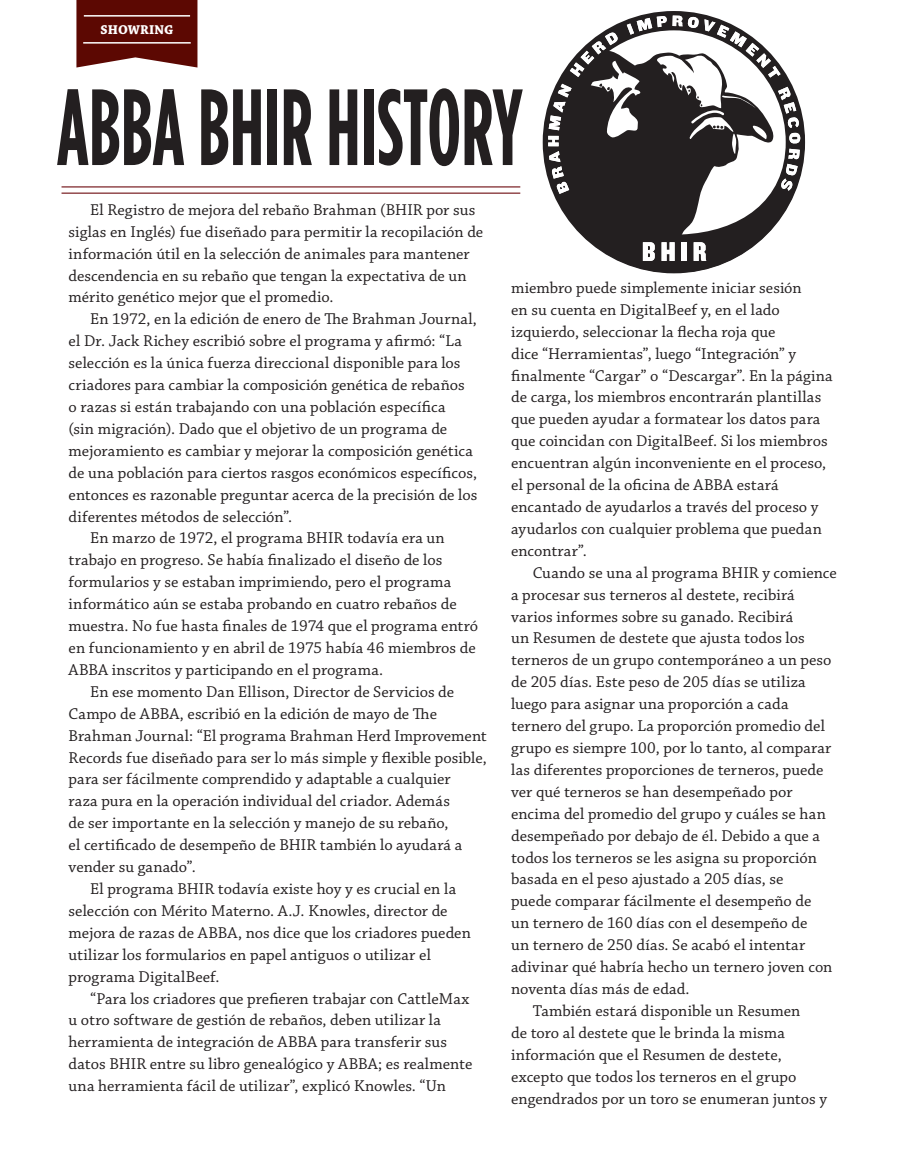
<style>
.page{position:relative;width:905px;height:1175px;background:#fff}
.page>*{position:absolute;margin:0;border:0;box-sizing:border-box;transform-origin:0 0}
.t1{font:700 108px "Gotham Condensed";letter-spacing:.01em;color:#231f20;scale:.73 1}
.TBJ_9_n_12{font:16.5px/21.9px "Chaparral Pro";color:#231f20}
.New_Index_2{font:700 13.5px "Chaparral Pro";color:#fff}
</style>
<div class="page">
<svg style="left:76px;top:0;width:121px;height:68px;background:#6a1e18"></svg>
<hr style="left:83px;top:42px;width:108px;height:2px;background:#fff">
<hr style="left:84px;top:15px;width:106px;height:2px;background:#fff">
<hr style="left:62px;top:186px;width:458px;height:1px;background:#7d2529">
<hr style="left:62px;top:192px;width:458px;height:2px;background:#7d2529">
<svg style="left:542px;top:11px;width:263px;height:262px;fill:#231f20"></svg>
<svg style="left:548px;top:136px;width:21px;height:58px"></svg>
<svg style="left:548px;top:32px;width:70px;height:98px"></svg>
<svg style="left:626px;top:16px;width:154px;height:62px"></svg>
<svg style="left:778px;top:87px;width:22px;height:56px"></svg>
<svg style="left:780px;top:149px;width:19px;height:42px"></svg>
<svg style="left:643px;top:242px;width:11px;height:19px"></svg>
<svg style="left:661px;top:242px;width:13px;height:19px"></svg>
<div style="left:681px;top:242px;width:5px;height:19px;background:#fff"></div>
<svg style="left:693px;top:242px;width:13px;height:19px"></svg>
<p class="New_Index_2" style="left:101px;top:22px;width:74px">SHOWRING</p>
<p class="t1" style="left:57px;top:64px;width:639px">ABBA BHIR HISTORY</p>
<p class="TBJ_9_n_12" style="left:69px;top:199px;width:416px;text-indent:22px">El Registro de mejora del rebaño Brahman (BHIR por sus siglas en Inglés) fue diseñado para permitir la recopilación de información útil en la selección de animales para mantener descendencia en su rebaño que tengan la expectativa de un mérito genético mejor que el promedio.</p>
<p class="TBJ_9_n_12" style="left:69px;top:309px;width:410px;text-indent:22px">En 1972, en la edición de enero de The Brahman Journal, el Dr. Jack Richey escribió sobre el programa y afirmó: “La selección es la única fuerza direccional disponible para los criadores para cambiar la composición genética de rebaños<br>o razas si están trabajando con una población específica<br>(sin migración). Dado que el objetivo de un programa de mejoramiento es cambiar y mejorar la composición genética de una población para ciertos rasgos económicos específicos, entonces es razonable preguntar acerca de la precisión de los diferentes métodos de selección”.</p>
<p class="TBJ_9_n_12" style="left:69px;top:528px;width:411px;text-indent:22px">En marzo de 1972, el programa BHIR todavía era un trabajo en progreso. Se había finalizado el diseño de los formularios y se estaban imprimiendo, pero el programa informático aún se estaba probando en cuatro rebaños de muestra. No fue hasta finales de 1974 que el programa entró en funcionamiento y en abril de 1975 había 46 miembros de ABBA inscritos y participando en el programa.</p>
<p class="TBJ_9_n_12" style="left:69px;top:681px;width:420px;text-indent:22px">En ese momento Dan Ellison, Director de Servicios de Campo de ABBA, escribió en la edición de mayo de The Brahman Journal: “El programa Brahman Herd Improvement Records fue diseñado para ser lo más simple y flexible posible, para ser fácilmente comprendido y adaptable a cualquier<br>raza pura en la operación individual del criador. Además<br>de ser importante en la selección y manejo de su rebaño,<br>el certificado de desempeño de BHIR también lo ayudará a vender su ganado”.</p>
<p class="TBJ_9_n_12" style="left:69px;top:878px;width:404px;text-indent:22px">El programa BHIR todavía existe hoy y es crucial en la selección con Mérito Materno. A.J. Knowles, director de mejora de razas de ABBA, nos dice que los criadores pueden utilizar los formularios en papel antiguos o utilizar el programa DigitalBeef.</p>
<p class="TBJ_9_n_12" style="left:69px;top:988px;width:405px;text-indent:22px">“Para los criadores que prefieren trabajar con CattleMax u otro software de gestión de rebaños, deben utilizar la herramienta de integración de ABBA para transferir sus datos BHIR entre su libro genealógico y ABBA; es realmente una herramienta fácil de utilizar”, explicó Knowles. “Un</p>
<p class="TBJ_9_n_12" style="left:511px;top:277px;width:323px">miembro puede simplemente iniciar sesión<br>en su cuenta en DigitalBeef y, en el lado izquierdo, seleccionar la flecha roja que<br>dice “Herramientas”, luego “Integración” y finalmente “Cargar” o “Descargar”. En la página de carga, los miembros encontrarán plantillas que pueden ayudar a formatear los datos para que coincidan con DigitalBeef. Si los miembros encuentran algún inconveniente en el proceso, el personal de la oficina de ABBA estará encantado de ayudarlos a través del proceso y ayudarlos con cualquier problema que puedan encontrar”.</p>
<p class="TBJ_9_n_12" style="left:511px;top:562px;width:327px;text-indent:22px">Cuando se una al programa BHIR y comience a procesar sus terneros al destete, recibirá varios informes sobre su ganado. Recibirá<br>un Resumen de destete que ajusta todos los terneros de un grupo contemporáneo a un peso de 205 días. Este peso de 205 días se utiliza luego para asignar una proporción a cada ternero del grupo. La proporción promedio del grupo es siempre 100, por lo tanto, al comparar las diferentes proporciones de terneros, puede ver qué terneros se han desempeñado por encima del promedio del grupo y cuáles se han desempeñado por debajo de él. Debido a que a todos los terneros se les asigna su proporción basada en el peso ajustado a 205 días, se<br>puede comparar fácilmente el desempeño de<br>un ternero de 160 días con el desempeño de<br>un ternero de 250 días. Se acabó el intentar adivinar qué habría hecho un ternero joven con noventa días más de edad.</p>
<p class="TBJ_9_n_12" style="left:511px;top:1000px;width:317px;text-indent:22px">También estará disponible un Resumen<br>de toro al destete que le brinda la misma información que el Resumen de destete, excepto que todos los terneros en el grupo engendrados por un toro se enumeran juntos y</p>
</div>
